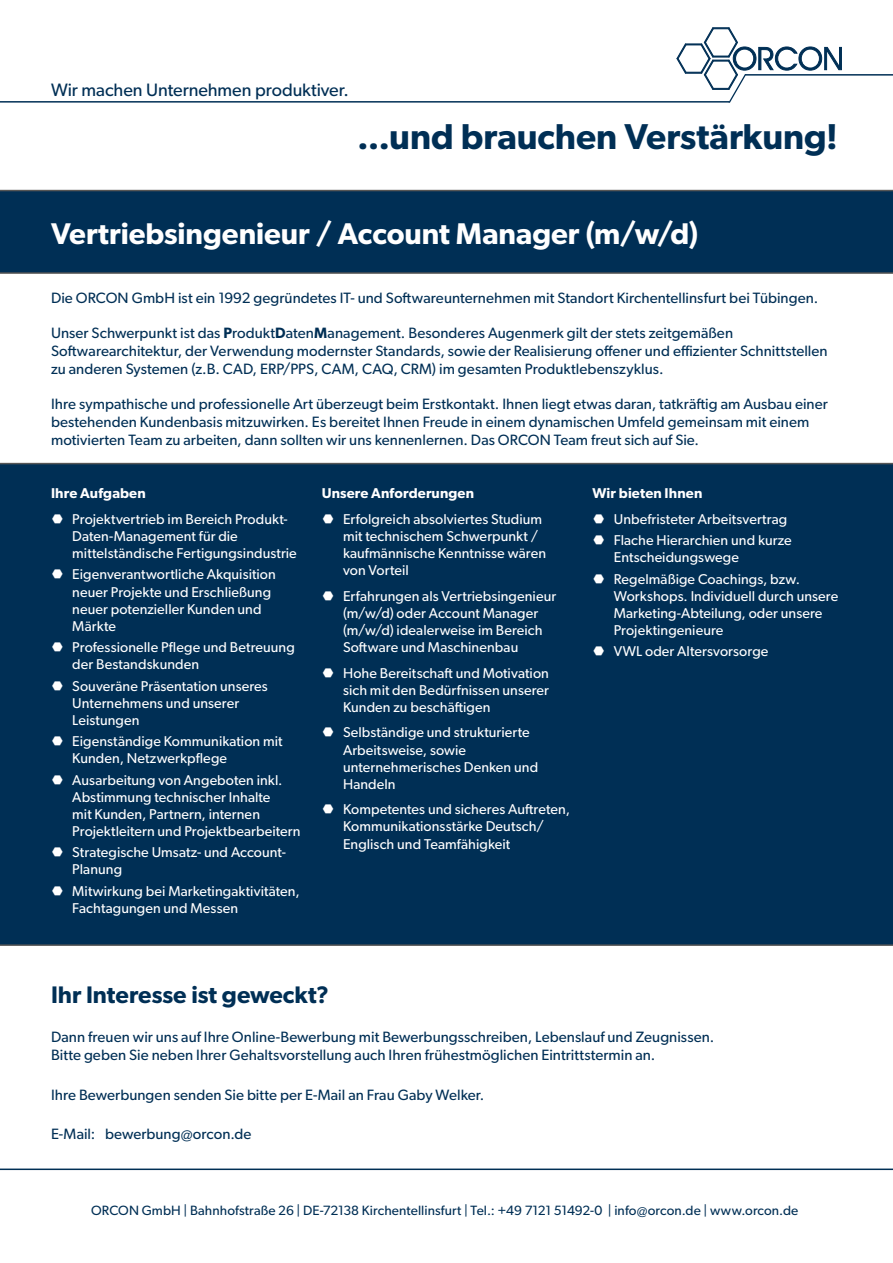
<style>
.page{position:relative;width:893px;height:1263px;background:#fff}
.page>*{position:absolute;margin:0;border:0;box-sizing:border-box;transform-origin:0 0}
.t1{font:600 36px "Gibson";letter-spacing:-.005em;color:#002f55}
.t2{font:600 30px "Gibson";color:#fff}
.t3{font:600 24px "Gibson";color:#002f55}
.t4{font:18px "Gibson";color:#002f55}
.t5{font:15px/18px "Gibson";letter-spacing:.005em;color:#002f55}
.t6{font:14.25px/17.1px "Gibson";letter-spacing:.005em;color:#fff}
.t7{font:600 14.25px "Gibson";letter-spacing:.01em;color:#fff}
.t8{font:13.5px "Gibson";letter-spacing:.005em;color:#002f55}
.s1{font-weight:600}
</style>
<div class="page">
<hr style="left:745px;top:74px;width:148px;height:2px;background:#002f55">
<svg style="left:677px;top:27px;width:164px;height:76px"></svg>
<hr style="left:0;top:101px;width:730px;height:2px;background:#002f55">
<hr style="left:0;top:1168px;width:893px;height:2px;background:#002f55">
<div style="left:0;top:463px;width:893px;height:483px;background:#002f55"></div>
<div style="left:0;top:190px;width:893px;height:84px;background:#002f55"></div>
<svg style="left:52px;top:514px;width:11px;height:9px"></svg>
<svg style="left:52px;top:570px;width:11px;height:9px"></svg>
<svg style="left:52px;top:642px;width:11px;height:9px"></svg>
<svg style="left:52px;top:681px;width:11px;height:9px"></svg>
<svg style="left:52px;top:736px;width:11px;height:9px"></svg>
<svg style="left:52px;top:775px;width:11px;height:9px"></svg>
<svg style="left:52px;top:847px;width:11px;height:9px"></svg>
<svg style="left:52px;top:886px;width:11px;height:9px"></svg>
<svg style="left:323px;top:514px;width:10px;height:9px"></svg>
<svg style="left:323px;top:591px;width:10px;height:9px"></svg>
<svg style="left:323px;top:668px;width:10px;height:9px"></svg>
<svg style="left:323px;top:728px;width:10px;height:9px"></svg>
<svg style="left:323px;top:805px;width:10px;height:9px"></svg>
<svg style="left:594px;top:514px;width:10px;height:9px"></svg>
<svg style="left:594px;top:535px;width:10px;height:9px"></svg>
<svg style="left:594px;top:574px;width:10px;height:9px"></svg>
<svg style="left:594px;top:646px;width:10px;height:10px"></svg>
<p class="t4" style="left:51px;top:79px;width:299px">Wir machen Unternehmen produktiver.</p>
<h1 class="t1" style="left:357px;top:115px;width:482px">...und brauchen Verstärkung!</h1>
<h2 class="t2" style="left:51px;top:215px;width:649px">Vertriebsingenieur / Account Manager (m/w/d)</h2>
<p class="t5" style="left:51px;top:289px;width:769px">Die ORCON GmbH ist ein 1992 gegründetes IT- und Softwareunternehmen mit Standort Kirchentellinsfurt bei Tübingen.</p>
<p class="t5" style="left:51px;top:324px;width:778px">Unser Schwerpunkt ist das <span class="s1">P</span>rodukt<span class="s1">D</span>aten<span class="s1">M</span>anagement. Besonderes Augenmerk gilt der stets zeitgemäßen<br>Softwarearchitektur, der Verwendung modernster Standards, sowie der Realisierung offener und effizienter Schnittstellen zu anderen Systemen (z.B. CAD, ERP/PPS, CAM, CAQ, CRM) im gesamten Produktlebenszyklus.</p>
<p class="t5" style="left:51px;top:395px;width:778px">Ihre sympathische und professionelle Art überzeugt beim Erstkontakt. Ihnen liegt etwas daran, tatkräftig am Ausbau einer bestehenden Kundenbasis mitzuwirken. Es bereitet Ihnen Freude in einem dynamischen Umfeld gemeinsam mit einem motivierten Team zu arbeiten, dann sollten wir uns kennenlernen. Das ORCON Team freut sich auf Sie.</p>
<p class="t7" style="left:51px;top:485px;width:96px">Ihre Aufgaben</p>
<p class="t6" style="left:72px;top:510px;width:226px">Projektvertrieb im Bereich Produkt-<br>Daten-Management für die mittelständische Fertigungsindustrie</p>
<p class="t6" style="left:72px;top:566px;width:205px">Eigenverantwortliche Akquisition neuer Projekte und Erschließung neuer potenzieller Kunden und<br>Märkte</p>
<p class="t6" style="left:72px;top:638px;width:224px">Professionelle Pflege und Betreuung der Bestandskunden</p>
<p class="t6" style="left:72px;top:677px;width:197px">Souveräne Präsentation unseres<br>Unternehmens und unserer<br>Leistungen</p>
<p class="t6" style="left:72px;top:732px;width:212px">Eigenständige Kommunikation mit<br>Kunden, Netzwerkpflege</p>
<p class="t6" style="left:72px;top:771px;width:230px">Ausarbeitung von Angeboten inkl.<br>Abstimmung technischer Inhalte<br>mit Kunden, Partnern, internen Projektleitern und Projektbearbeitern</p>
<p class="t6" style="left:72px;top:843px;width:215px">Strategische Umsatz- und Account-<br>Planung</p>
<p class="t6" style="left:72px;top:882px;width:229px">Mitwirkung bei Marketingaktivitäten,<br>Fachtagungen und Messen</p>
<p class="t7" style="left:322px;top:485px;width:154px">Unsere Anforderungen</p>
<p class="t6" style="left:343px;top:510px;width:205px">Erfolgreich absolviertes Studium mit technischem Schwerpunkt / kaufmännische Kenntnisse wären von Vorteil</p>
<p class="t6" style="left:343px;top:587px;width:215px">Erfahrungen als Vertriebsingenieur (m/w/d) oder Account Manager (m/w/d) idealerweise im Bereich<br>Software und Maschinenbau</p>
<p class="t6" style="left:343px;top:664px;width:208px;text-align:justify">Hohe Bereitschaft und Motivation sich mit den Bedürfnissen unserer Kunden zu beschäftigen</p>
<p class="t6" style="left:343px;top:724px;width:197px">Selbständige und strukturierte<br>Arbeitsweise, sowie unternehmerisches Denken und<br>Handeln</p>
<p class="t6" style="left:343px;top:801px;width:228px">Kompetentes und sicheres Auftreten,<br>Kommunikationsstärke Deutsch/<br>Englisch und Teamfähigkeit</p>
<p class="t7" style="left:592px;top:485px;width:111px">Wir bieten Ihnen</p>
<p class="t6" style="left:614px;top:508px;width:180px;line-height:21.3px">Unbefristeter Arbeitsvertrag<br>Flache Hierarchien und kurze</p>
<p class="t6" style="left:614px;top:546px;width:188px;line-height:21.3px">Entscheidungswege<br>Regelmäßige Coachings, bzw.</p>
<p class="t6" style="left:614px;top:587px;width:226px">Workshops. Individuell durch unsere<br>Marketing-Abteilung, oder unsere<br>Projektingenieure</p>
<p class="t6" style="left:614px;top:643px;width:156px">VWL oder Altersvorsorge</p>
<h3 class="t3" style="left:51px;top:980px;width:279px">Ihr Interesse ist geweckt?</h3>
<p class="t5" style="left:51px;top:1028px;width:665px">Dann freuen wir uns auf Ihre Online-Bewerbung mit Bewerbungsschreiben, Lebenslauf und Zeugnissen.<br>Bitte geben Sie neben Ihrer Gehaltsvorstellung auch Ihren frühestmöglichen Eintrittstermin an.</p>
<p class="t5" style="left:51px;top:1085px;width:435px">Ihre Bewerbungen senden Sie bitte per E-Mail an Frau Gaby Welker.</p>
<p class="t5" style="left:51px;top:1124px;width:202px">E-Mail: bewerbung@orcon.de</p>
<p class="t8" style="left:91px;top:1202px;width:709px">ORCON GmbH | Bahnhofstraße 26 | DE-72138 Kirchentellinsfurt | Tel.: +49 7121 51492-0 | info@orcon.de | www.orcon.de</p>
</div>
